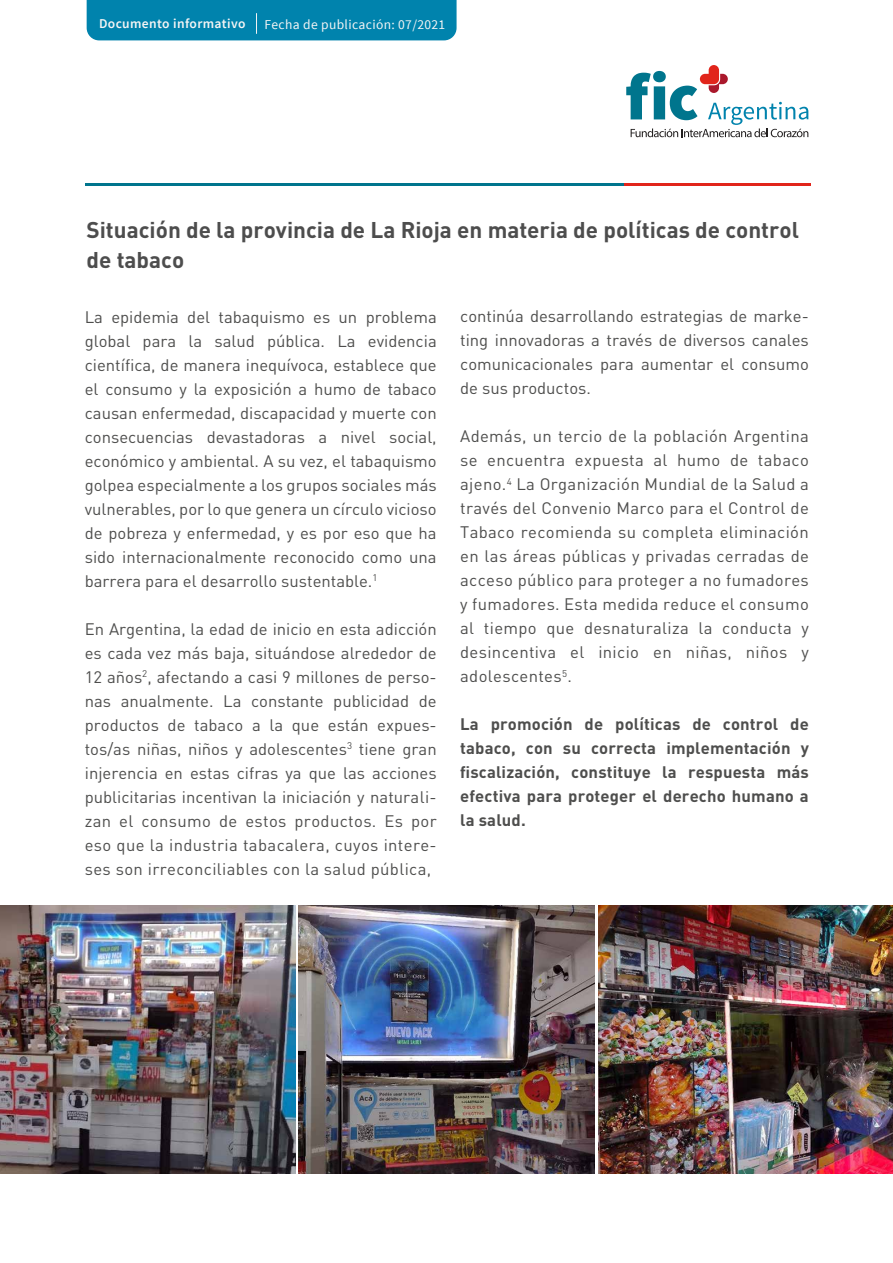
<style>
.page{position:relative;width:893px;height:1263px;background:#fff}
.page>*{position:absolute;margin:0;border:0;box-sizing:border-box;transform-origin:0 0}
.t1{font:700 22.5px/30px "DIN Pro";color:#4d4d4d}
.t2{font:16.5px/24px "DIN Pro";letter-spacing:.01em;color:#4e4e4d;text-align:justify}
.t3{font:700 16.5px/24px "DIN Pro";letter-spacing:.01em;color:#4e4e4d;text-align:justify}
.t4{font:13.5px "Source Sans Pro";letter-spacing:.025em;color:#f5f5f5}
.t5{font:600 13.5px "Source Sans Pro";letter-spacing:.025em;color:#f5f5f5}
</style>
<div class="page">
<div style="left:87px;top:0;width:370px;height:40px;background:#0083ad"></div>
<svg style="left:626px;top:65px;width:182px;height:72px"></svg>
<hr style="left:85px;top:183px;width:548px;height:2px;background:#00758d">
<hr style="left:624px;top:183px;width:187px;height:2px;background:#e1251b">
<img style="left:0;top:906px;width:295px;height:268px">
<img style="left:298px;top:906px;width:297px;height:268px">
<img style="left:598px;top:906px;width:295px;height:268px">
<p class="t5" style="left:99px;top:15px;width:148px">Documento informativo</p>
<p class="t4" style="left:264px;top:16px;width:182px">Fecha de publicación: 07/2021</p>
<h1 class="t1" style="left:87px;top:214px;width:714px">Situación de la provincia de La Rioja en materia de políticas de control de tabaco</h1>
<p class="t2" style="left:85px;top:304px;width:353px">La epidemia del tabaquismo es un problema global para la salud pública. La evidencia científica, de manera inequívoca, establece que el consumo y la exposición a humo de tabaco causan enfermedad, discapacidad y muerte con consecuencias devastadoras a nivel social, económico y ambiental. A su vez, el tabaquismo golpea especialmente a los grupos sociales más vulnerables, por lo que genera un círculo vicioso de pobreza y enfermedad, y es por eso que ha sido internacionalmente reconocido como una barrera para el desarrollo sustentable.<sup>1</sup></p>
<p class="t2" style="left:85px;top:616px;width:353px">En Argentina, la edad de inicio en esta adicción es cada vez más baja, situándose alrededor de 12 años<sup>2</sup>, afectando a casi 9 millones de perso&shy;nas anualmente. La constante publicidad de productos de tabaco a la que están expues&shy;tos/as niñas, niños y adolescentes<sup>3</sup> tiene gran injerencia en estas cifras ya que las acciones publicitarias incentivan la iniciación y naturali&shy;zan el consumo de estos productos. Es por eso que la industria tabacalera, cuyos intere&shy;ses son irreconciliables con la salud pública,</p>
<p class="t2" style="left:460px;top:303px;width:350px">continúa desarrollando estrategias de marke&shy;ting innovadoras a través de diversos canales comunicacionales para aumentar el consumo de sus productos.</p>
<p class="t2" style="left:460px;top:423px;width:350px">Además, un tercio de la población Argentina se encuentra expuesta al humo de tabaco ajeno.<sup>4</sup> La Organización Mundial de la Salud a través del Convenio Marco para el Control de Tabaco recomienda su completa eliminación en las áreas públicas y privadas cerradas de acceso público para proteger a no fumadores y fumadores. Esta medida reduce el consumo al tiempo que desnaturaliza la conducta y desincentiva el inicio en niñas, niños y adolescentes<sup>5</sup>.</p>
<p class="t3" style="left:460px;top:711px;width:350px">La promoción de políticas de control de tabaco, con su correcta implementación y fiscalización, constituye la respuesta más efectiva para proteger el derecho humano a la salud.</p>
</div>
